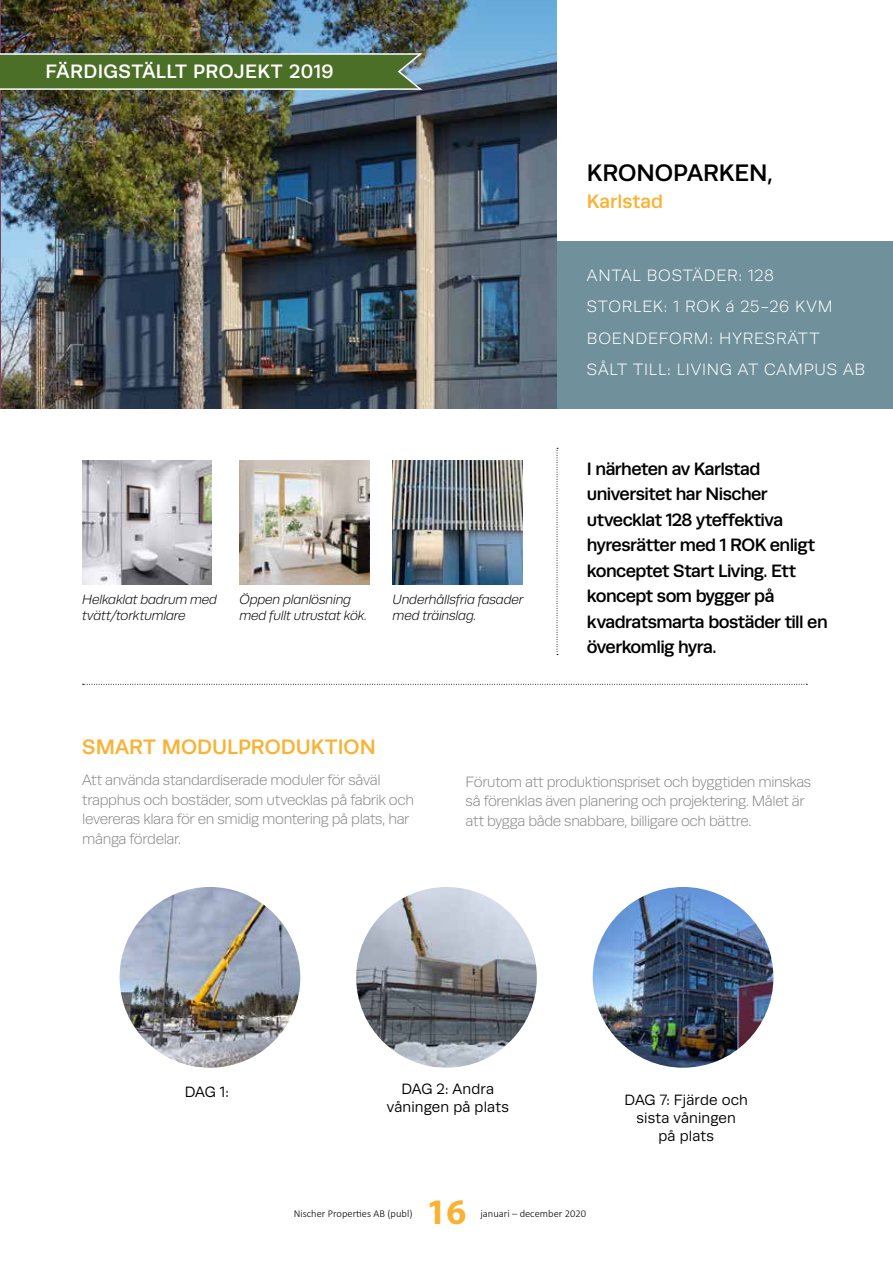
<style>
.page{position:relative;width:893px;height:1263px;background:#fff}
.page>*{position:absolute;margin:0;border:0;box-sizing:border-box;transform-origin:0 0}
.t1{font:700 36px "Myriad Pro";color:#f9b234}
.t2{font:500 24px "Runda";color:#000}
.t3{font:500 21px "Runda";color:#f9b234}
.t4{font:500 19.5px "Runda";letter-spacing:.02em;color:#fff}
.t5{font:500 19.5px "Runda";color:#f9b234}
.t6{font:500 18px/25.5px "Runda";letter-spacing:-.03em;color:#000}
.t7{font:300 16.5px/31.5px "Runda";letter-spacing:.05em;color:#fff}
.t8{font:300 15px/19.5px "Runda";letter-spacing:-.025em;color:#878787}
.t9{font:15px/18px "Runda";letter-spacing:.01em;color:#000;text-align:center}
.t10{font:italic 300 13.5px/16.2px "Runda";letter-spacing:-.02em;color:#000}
.t11{font:300 10.5px "Calibri";color:#000}
</style>
<div class="page">
<div style="left:557px;top:241px;width:336px;height:167px;background:#70919c"></div>
<img style="left:1px;top:0;width:556px;height:408px">
<img style="left:120px;top:887px;width:180px;height:181px;border-radius:90px">
<img style="left:356px;top:887px;width:181px;height:181px;border-radius:90px">
<img style="left:593px;top:887px;width:180px;height:181px;border-radius:90px">
<svg style="left:0;top:53px;width:424px;height:38px;background:#5c7b3e"></svg>
<img style="left:82px;top:461px;width:130px;height:123px">
<img style="left:239px;top:461px;width:130px;height:123px">
<img style="left:393px;top:461px;width:129px;height:123px">
<svg style="left:83px;top:684px;width:724px;height:1px"></svg>
<svg style="left:557px;top:448px;width:1px;height:207px"></svg>
<h3 class="t4" style="left:46px;top:60px;width:290px">FÄRDIGSTÄLLT PROJEKT 2019</h3>
<p class="t10" style="left:82px;top:591px;width:136px">Helkaklat badrum med tvätt/torktumlare</p>
<p class="t10" style="left:239px;top:591px;width:129px">Öppen planlösning med fullt utrustat kök.</p>
<p class="t10" style="left:393px;top:591px;width:132px">Underhållsfria fasader med träinslag.</p>
<h2 class="t2" style="left:587px;top:159px;width:188px">KRONOPARKEN,</h2>
<h3 class="t5" style="left:587px;top:191px;width:78px">Karlstad</h3>
<p class="t7" style="left:587px;top:259px;width:280px">ANTAL BOSTÄDER: 128<br>STORLEK: 1 ROK á 25-26 KVM<br>BOENDEFORM: HYRESRÄTT<br>SÅLT TILL: LIVING AT CAMPUS AB</p>
<p class="t6" style="left:587px;top:456px;width:242px">I närheten av Karlstad universitet har Nischer utvecklat 128 yteffektiva hyresrätter med 1 ROK enligt konceptet Start Living. Ett koncept som bygger på kvadratsmarta bostäder till en överkomlig hyra.</p>
<h3 class="t3" style="left:82px;top:734px;width:295px">SMART MODULPRODUKTION</h3>
<p class="t8" style="left:82px;top:771px;width:333px">Att använda standardiserade moduler för såväl trapphus och bostäder, som utvecklas på fabrik och levereras klara för en smidig montering på plats, har många fördelar.</p>
<p class="t8" style="left:466px;top:772px;width:347px">Förutom att produktionspriset och byggtiden minskas så förenklas även planering och projektering. Målet är att bygga både snabbare, billigare och bättre.</p>
<p class="t9" style="left:185px;top:1083px;width:46px">DAG 1:</p>
<p class="t9" style="left:387px;top:1079px;width:124px">DAG 2: Andra våningen på plats</p>
<p class="t9" style="left:624px;top:1091px;width:125px">DAG 7: Fjärde och sista våningen<br>på plats</p>
<p class="t11" style="left:294px;top:1207px;width:120px">Nischer Properties AB (publ)</p>
<h1 class="t1" style="left:426px;top:1188px;width:41px">16</h1>
<p class="t11" style="left:480px;top:1207px;width:107px">januari – december 2020</p>
</div>
